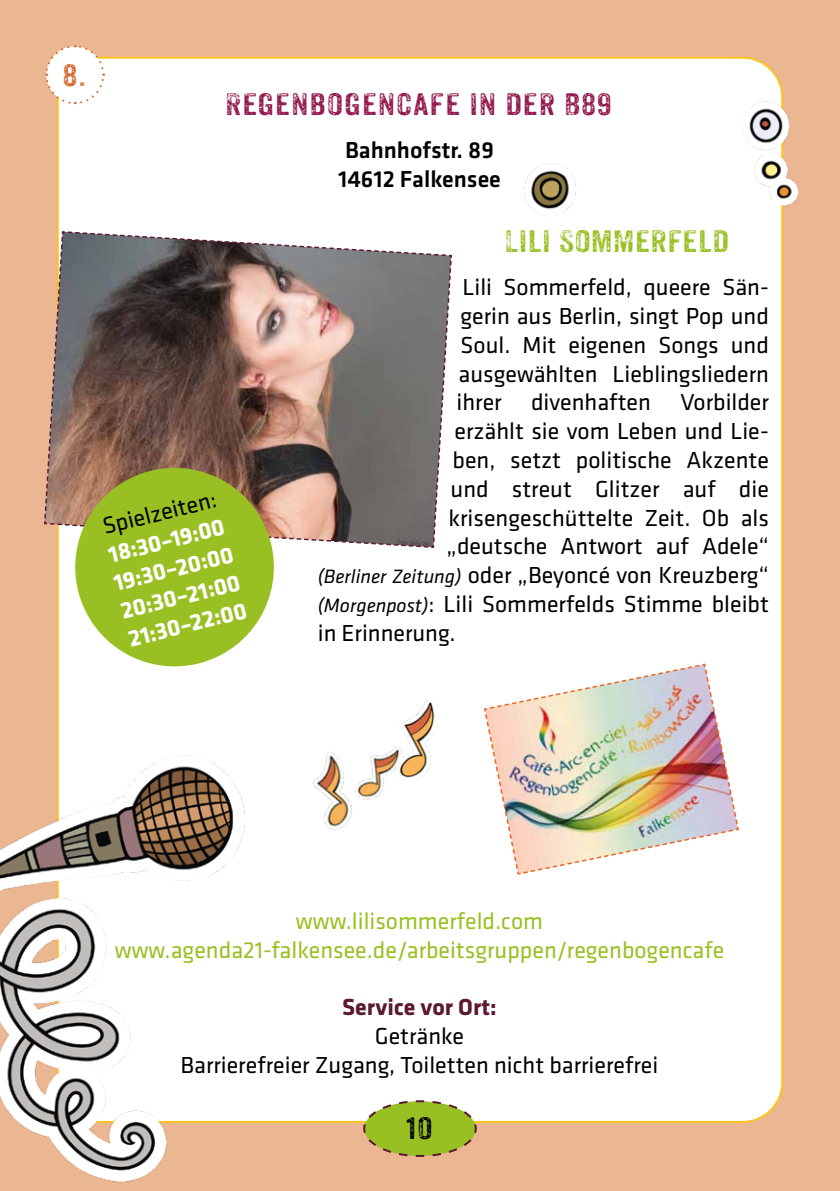
<style>
.page{position:relative;width:840px;height:1191px;background:#fff}
.page>*{position:absolute;margin:0;border:0;box-sizing:border-box;transform-origin:0 0}
.t1{font:30px "Anodyne";letter-spacing:.025em;color:#92194d;scale:1.2 1}
.t2{font:30px "Anodyne";letter-spacing:.01em;color:#99c023;scale:1.2 1}
.t3{font:30px "Anodyne";color:#000;scale:1.2 1}
.t4{font:30px "Anodyne";color:#d4682d;scale:1.2 1}
.t5{font:24px/28.8px "Klavika";color:#000;text-align:center}
.t6{font:24px/28.8px "Klavika";color:#99c023;text-align:center}
.t7{font:700 24px/28.8px "Klavika";color:#fff;text-align:justify}
.t8{font:500 24px/28.8px "Klavika";color:#000}
.t9{font:700 24px "Klavika";color:#5b1932}
.s1{font-style:italic;font-size:20px}
</style>
<div class="page">
<div style="left:0;top:0;width:839px;height:1191px;background:#ebb692"></div>
<div style="left:58px;top:58px;width:723px;height:1064px;background:#fff;border-radius:40px"></div>
<svg style="left:362px;top:1100px;width:115px;height:57px"></svg>
<svg style="left:44px;top:230px;width:408px;height:319px;background:#897873"></svg>
<img style="left:742px;top:96px;width:48px;height:53px">
<img style="left:524px;top:163px;width:52px;height:53px">
<img style="left:400px;top:698px;width:37px;height:82px">
<img style="left:483px;top:663px;width:256px;height:212px">
<img style="left:313px;top:752px;width:39px;height:78px">
<img style="left:351px;top:737px;width:54px;height:71px">
<img style="left:0;top:735px;width:252px;height:448px">
<img style="left:754px;top:149px;width:45px;height:61px">
<svg style="left:45px;top:45px;width:60px;height:60px"></svg>
<svg style="left:65px;top:457px;width:219px;height:210px;fill:#99c023"></svg>
<p class="t4" style="left:63px;top:57px;width:21px">8.</p>
<p class="t1" style="left:225px;top:86px;width:323px">REGENBOGENCAFE IN DER B89</p>
<p class="t8" style="left:338px;top:135px;width:164px">Bahnhofstr. 89<br>14612 Falkensee</p>
<p class="t5" style="left:99px;top:512px;width:118px;rotate:-14deg">Spielzeiten:</p>
<p class="t7" style="left:103px;top:540px;width:124px;rotate:-14deg">18:30–19:00<br>19:30–20:00<br>20:30–21:00<br>21:30–22:00</p>
<p class="t2" style="left:504px;top:223px;width:188px">LILI SOMMERFELD</p>
<p class="t5" style="left:462px;top:272px;width:307px">Lili Sommerfeld, queere Sän-</p>
<p class="t5" style="left:460px;top:301px;width:310px">gerin aus Berlin, singt Pop und</p>
<p class="t5" style="left:460px;top:330px;width:310px">Soul. Mit eigenen Songs und</p>
<p class="t5" style="left:458px;top:358px;width:312px">ausgewählten Lieblingsliedern</p>
<p class="t5" style="left:456px;top:387px;width:314px">ihrer divenhaften Vorbilder</p>
<p class="t5" style="left:454px;top:416px;width:315px">erzählt sie vom Leben und Lie-</p>
<p class="t5" style="left:452px;top:445px;width:318px">ben, setzt politische Akzente</p>
<p class="t5" style="left:450px;top:474px;width:319px">und streut Glitzer auf die</p>
<p class="t5" style="left:448px;top:502px;width:321px">krisengeschüttelte Zeit. Ob als</p>
<p class="t5" style="left:446px;top:531px;width:324px">„deutsche Antwort auf Adele“</p>
<p class="t5" style="left:317px;top:560px;width:452px"><span class="s1">(Berliner Zeitung)</span> oder „Beyoncé von Kreuzberg“</p>
<p class="t5" style="left:317px;top:589px;width:452px"><span class="s1">(Morgenpost)</span>: Lili Sommerfelds Stimme bleibt</p>
<p class="t5" style="left:317px;top:618px;width:139px">in Erinnerung.</p>
<p class="t6" style="left:115px;top:906px;width:610px">www.lilisommerfeld.com www.agenda21-falkensee.de/arbeitsgruppen/regenbogencafe</p>
<p class="t9" style="left:342px;top:990px;width:156px">Service vor Ort:</p>
<p class="t5" style="left:180px;top:1021px;width:479px">Getränke<br>Barrierefreier Zugang, Toiletten nicht barrierefrei</p>
<p class="t3" style="left:406px;top:1110px;width:23px">10</p>
</div>
